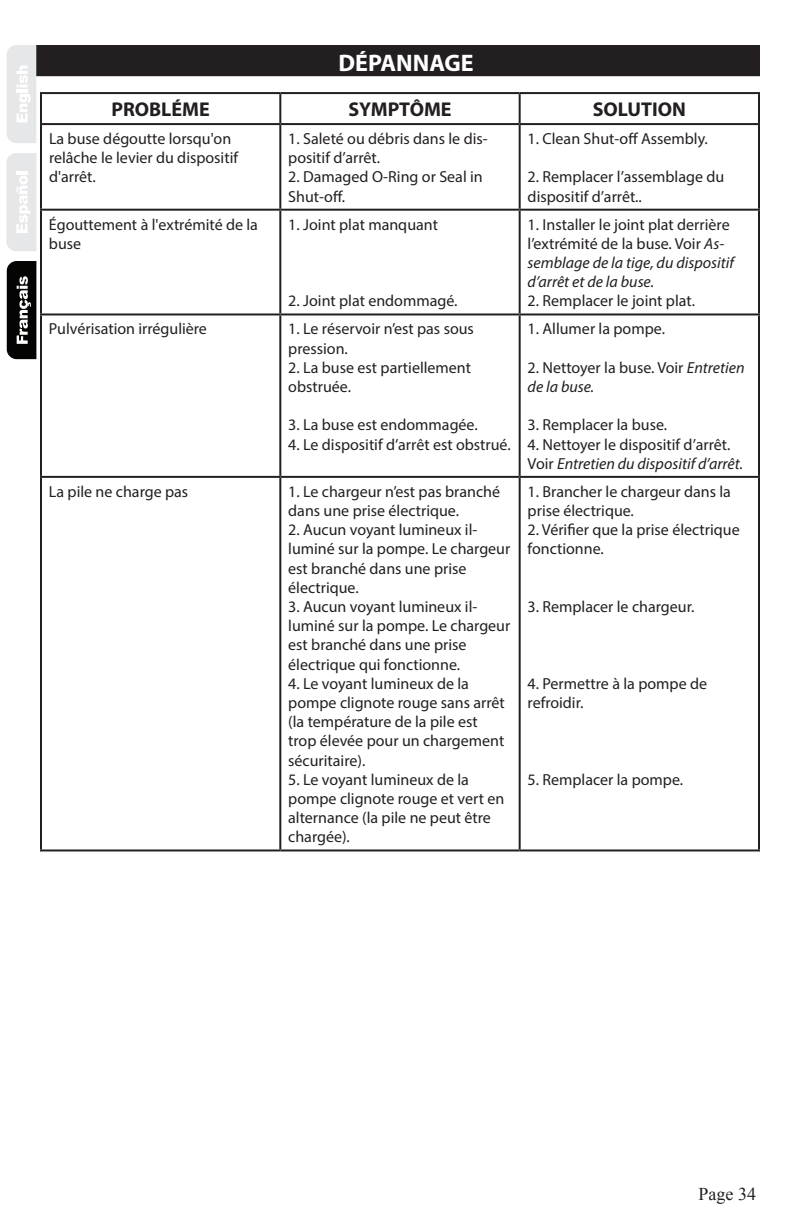
<style>
.page{position:relative;width:792px;height:1224px;background:#fff}
.page>*{position:absolute;margin:0;border:0;box-sizing:border-box;transform-origin:0 0}
.t1{font:700 24px "Myriad Pro";color:#fff}
.t2{font:700 20px "Myriad Pro";color:#231f20}
.t3{font:18px "Times New Roman";color:#231f20}
.t4{font:16px/19.2px "Myriad Pro";color:#231f20}
.s1{font-style:italic}
</style>
<div class="page">
<div style="left:37px;top:46px;width:722px;height:30px;background:#231f20"></div>
<div style="left:36px;top:45px;width:724px;height:31px;border:1px solid #231f20"></div>
<hr style="left:40px;top:92px;width:240px;height:2px;background:#231f20">
<hr style="left:40px;top:94px;width:2px;height:29px;background:#231f20">
<hr style="left:280px;top:92px;width:240px;height:2px;background:#231f20">
<hr style="left:279px;top:94px;width:2px;height:29px;background:#231f20">
<hr style="left:520px;top:92px;width:240px;height:2px;background:#231f20">
<hr style="left:519px;top:94px;width:2px;height:29px;background:#231f20">
<hr style="left:758px;top:94px;width:2px;height:29px;background:#231f20">
<hr style="left:40px;top:123px;width:240px;height:2px;background:#231f20">
<hr style="left:40px;top:125px;width:2px;height:84px;background:#231f20">
<hr style="left:280px;top:123px;width:240px;height:2px;background:#231f20">
<hr style="left:279px;top:125px;width:2px;height:84px;background:#231f20">
<hr style="left:520px;top:123px;width:240px;height:2px;background:#231f20">
<hr style="left:519px;top:125px;width:2px;height:84px;background:#231f20">
<hr style="left:758px;top:125px;width:2px;height:84px;background:#231f20">
<hr style="left:40px;top:209px;width:240px;height:2px;background:#231f20">
<hr style="left:40px;top:211px;width:2px;height:102px;background:#231f20">
<hr style="left:280px;top:209px;width:240px;height:2px;background:#231f20">
<hr style="left:279px;top:211px;width:2px;height:102px;background:#231f20">
<hr style="left:520px;top:209px;width:240px;height:2px;background:#231f20">
<hr style="left:519px;top:211px;width:2px;height:102px;background:#231f20">
<hr style="left:758px;top:211px;width:2px;height:102px;background:#231f20">
<hr style="left:40px;top:313px;width:240px;height:2px;background:#231f20">
<hr style="left:40px;top:315px;width:2px;height:161px;background:#231f20">
<hr style="left:280px;top:313px;width:240px;height:2px;background:#231f20">
<hr style="left:279px;top:315px;width:2px;height:161px;background:#231f20">
<hr style="left:520px;top:313px;width:240px;height:2px;background:#231f20">
<hr style="left:519px;top:315px;width:2px;height:161px;background:#231f20">
<hr style="left:758px;top:315px;width:2px;height:161px;background:#231f20">
<hr style="left:40px;top:476px;width:240px;height:2px;background:#231f20">
<hr style="left:40px;top:478px;width:2px;height:371px;background:#231f20">
<hr style="left:280px;top:476px;width:240px;height:2px;background:#231f20">
<hr style="left:279px;top:478px;width:2px;height:371px;background:#231f20">
<hr style="left:520px;top:476px;width:240px;height:2px;background:#231f20">
<hr style="left:519px;top:478px;width:2px;height:371px;background:#231f20">
<hr style="left:758px;top:478px;width:2px;height:371px;background:#231f20">
<hr style="left:40px;top:849px;width:240px;height:2px;background:#231f20">
<hr style="left:280px;top:849px;width:240px;height:2px;background:#231f20">
<hr style="left:520px;top:849px;width:240px;height:2px;background:#231f20">
<svg style="left:7px;top:45px;width:29px;height:98px"></svg>
<svg style="left:7px;top:261px;width:29px;height:98px;background:#282928"></svg>
<svg style="left:6px;top:153px;width:30px;height:98px"></svg>
<h1 class="t1" style="left:339px;top:47px;width:137px">DÉPANNAGE</h1>
<p class="t2" style="left:112px;top:96px;width:100px">PROBLÉME</p>
<p class="t2" style="left:348px;top:96px;width:105px">SYMPTÔME</p>
<p class="t2" style="left:593px;top:96px;width:95px">SOLUTION</p>
<p class="t4" style="left:49px;top:129px;width:191px">La buse dégoutte lorsqu'on relâche le levier du dispositif d'arrêt.</p>
<p class="t4" style="left:288px;top:129px;width:201px">1. Saleté ou débris dans le dis&shy;positif d’arrêt.</p>
<p class="t4" style="left:528px;top:129px;width:182px">1. Clean Shut-off Assembly.</p>
<p class="t4" style="left:528px;top:167px;width:198px">2. Remplacer l’assemblage du dispositif d’arrêt..</p>
<p class="t4" style="left:288px;top:167px;width:196px">2. Damaged O-Ring or Seal in<br>Shut-off.</p>
<p class="t4" style="left:49px;top:214px;width:211px">Égouttement à l'extrémité de la buse</p>
<p class="t4" style="left:288px;top:214px;width:151px">1. Joint plat manquant</p>
<p class="t4" style="left:288px;top:291px;width:171px">2. Joint plat endommagé.</p>
<p class="t4" style="left:49px;top:319px;width:160px">Pulvérisation irrégulière</p>
<p class="t4" style="left:288px;top:319px;width:187px">1. Le réservoir n’est pas sous pression.</p>
<p class="t4" style="left:288px;top:358px;width:184px">2. La buse est partiellement obstruée.</p>
<p class="t4" style="left:288px;top:415px;width:191px">3. La buse est endommagée.</p>
<p class="t4" style="left:288px;top:434px;width:224px">4. Le dispositif d’arrêt est obstrué.</p>
<p class="t4" style="left:49px;top:482px;width:141px">La pile ne charge pas</p>
<p class="t4" style="left:288px;top:482px;width:213px">1. Le chargeur n’est pas branché dans une prise électrique.</p>
<p class="t4" style="left:288px;top:520px;width:224px">2. Aucun voyant lumineux il&shy;luminé sur la pompe. Le chargeur est branché dans une prise électrique.</p>
<p class="t4" style="left:288px;top:597px;width:224px">3. Aucun voyant lumineux il&shy;luminé sur la pompe. Le chargeur est branché dans une prise électrique qui fonctionne.</p>
<p class="t4" style="left:288px;top:674px;width:218px">4. Le voyant lumineux de la pompe clignote rouge sans arrêt (la température de la pile est trop élevée pour un chargement sécuritaire).</p>
<p class="t4" style="left:288px;top:770px;width:218px">5. Le voyant lumineux de la pompe clignote rouge et vert en alternance (la pile ne peut être chargée).</p>
<p class="t4" style="left:528px;top:214px;width:208px">1. Installer le joint plat derrière l’extrémité de la buse. Voir <span class="s1">As&shy;semblage de la tige, du dispositif d’arrêt et de la buse.</span></p>
<p class="t4" style="left:528px;top:291px;width:169px">2. Remplacer le joint plat.</p>
<p class="t4" style="left:528px;top:319px;width:139px">1. Allumer la pompe.</p>
<p class="t4" style="left:528px;top:358px;width:219px">2. Nettoyer la buse. Voir <span class="s1">Entretien de la buse.</span></p>
<p class="t4" style="left:528px;top:415px;width:141px">3. Remplacer la buse.</p>
<p class="t4" style="left:528px;top:434px;width:217px">4. Nettoyer le dispositif d’arrêt.<br>Voir <span class="s1">Entretien du dispositif d’arrêt.</span></p>
<p class="t4" style="left:528px;top:482px;width:205px">1. Brancher le chargeur dans la prise électrique.</p>
<p class="t4" style="left:528px;top:520px;width:214px">2. Vérifier que la prise électrique fonctionne.</p>
<p class="t4" style="left:528px;top:597px;width:168px">3. Remplacer le chargeur.</p>
<p class="t4" style="left:528px;top:674px;width:181px">4. Permettre à la pompe de refroidir.</p>
<p class="t4" style="left:528px;top:770px;width:157px">5. Remplacer la pompe.</p>
<p class="t3" style="left:699px;top:1182px;width:59px">Page 34</p>
</div>
